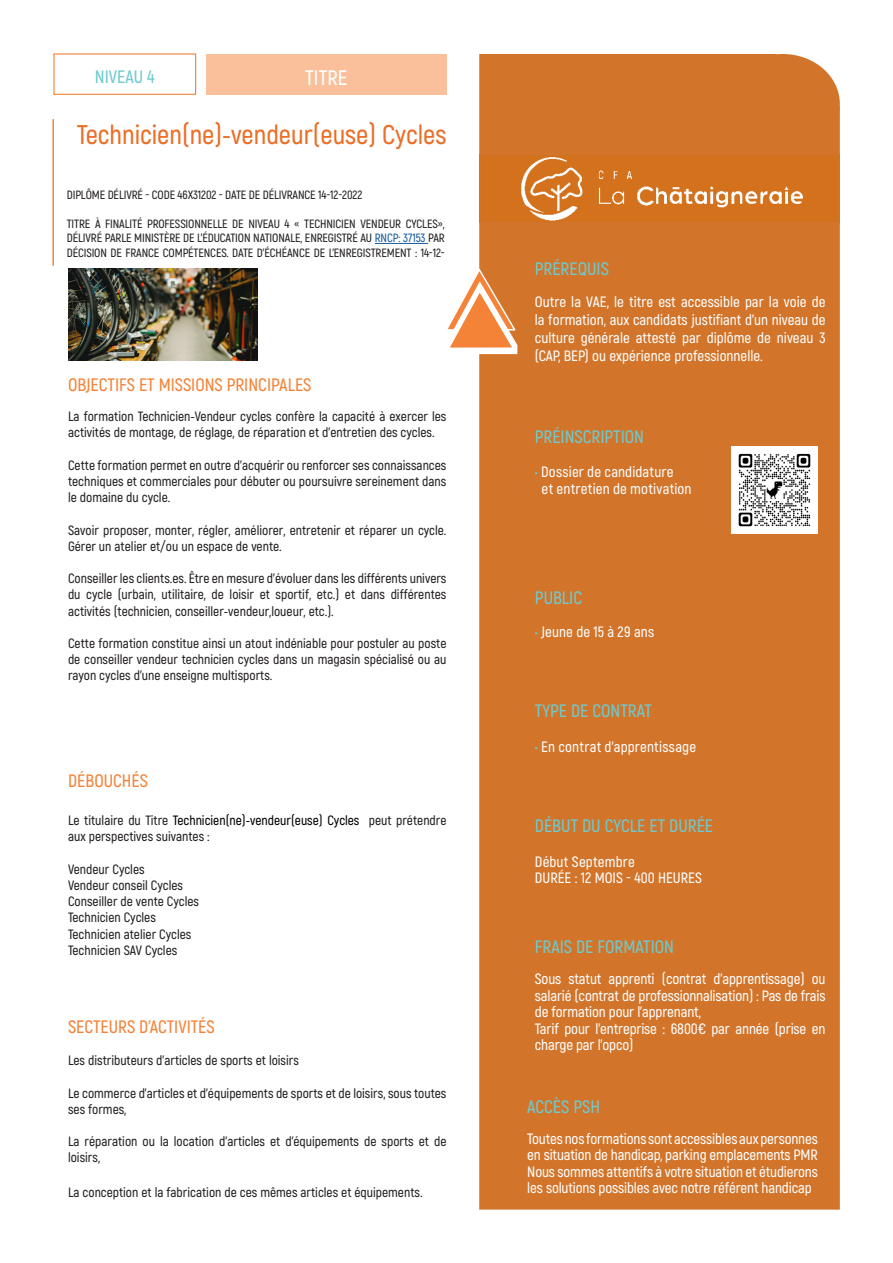
<style>
.page{position:relative;width:893px;height:1263px;background:#fff}
.page>*{position:absolute;margin:0;border:0;box-sizing:border-box;transform-origin:0 0}
.t1{font:600 27px "Akrobat";color:#eb6e26}
.t2{font:600 21px "Akrobat";color:#fff}
.t3{font:600 18px "Akrobat";color:#6ecace}
.t4{font:600 18px "Akrobat";color:#f48237}
.t5{font:600 15px/16.5px "Akrobat";color:#fff;text-align:justify}
.t6{font:600 13.5px/16.2px "Akrobat";color:#231f20}
.t7{font:600 12px/14.4px "Akrobat";letter-spacing:-.01em;color:#231f20;text-align:justify}
.s1{color:#175d9e}
.s2{color:#000}
.s3{color:#6ecace}
</style>
<div class="page">
<div style="left:479px;top:54px;width:361px;height:1155px;background:#d2742a"></div>
<img style="left:482px;top:157px;width:355px;height:63px">
<div style="left:479px;top:154px;width:361px;height:69px;border:2px solid #d2742a"></div>
<div style="left:725px;top:54px;width:115px;height:100px;background:#d2742a;border-radius:50%"></div>
<div style="left:206px;top:54px;width:240px;height:40px;background:#f9c09b"></div>
<hr style="left:52px;top:119px;width:2px;height:147px;background:#f48237">
<img style="left:68px;top:268px;width:189px;height:92px">
<div style="left:53px;top:53px;width:143px;height:42px;border:1px solid #f48237"></div>
<svg style="left:447px;top:267px;width:80px;height:141px"></svg>
<hr style="left:375px;top:243px;width:53px;height:1px;background:#175d9e">
<img style="left:731px;top:447px;width:86px;height:86px">
<p class="t3" style="left:95px;top:66px;width:61px">NIVEAU 4</p>
<h2 class="t2" style="left:305px;top:65px;width:44px">TITRE</h2>
<p class="t1" style="left:77px;top:118px;width:371px">Technicien(ne)-vendeur(euse) Cycles</p>
<p class="t7" style="left:67px;top:188px;width:297px">DIPLÔME DÉLIVRÉ - CODE 46X31202 - DATE DE DÉLIVRANCE 14-12-2022</p>
<p class="t7" style="left:67px;top:216px;width:379px">TITRE À FINALITÉ PROFESSIONNELLE DE NIVEAU 4 « TECHNICIEN VENDEUR CYCLES», DÉLIVRÉ PARLE MINISTÈRE DE L’ÉDUCATION NATIONALE, ENREGISTRÉ AU <span class="s1">RNCP: 37153</span> PAR DÉCISION DE FRANCE COMPÉTENCES. DATE D’ÉCHÉANCE DE L’ENREGISTREMENT : 14-12-</p>
<p class="t4" style="left:68px;top:373px;width:245px">OBJECTIFS ET MISSIONS PRINCIPALES</p>
<p class="t6" style="left:68px;top:408px;width:380px">La formation Technicien-Vendeur cycles confère la capacité à exercer les activités de montage, de réglage, de réparation et d’entretien des cycles.</p>
<p class="t6" style="left:68px;top:457px;width:380px;text-align:justify">Cette formation permet en outre d’acquérir ou renforcer ses connaissances techniques et commerciales pour débuter ou poursuivre sereinement dans le domaine du cycle.</p>
<p class="t6" style="left:68px;top:522px;width:380px">Savoir proposer, monter, régler, améliorer, entretenir et réparer un cycle.<br>Gérer un atelier et/ou un espace de vente.</p>
<p class="t6" style="left:68px;top:570px;width:380px;text-align:justify">Conseiller les clients.es. Être en mesure d’évoluer dans les différents univers du cycle (urbain, utilitaire, de loisir et sportif, etc.) et dans différentes activités (technicien, conseiller-vendeur,loueur, etc.).</p>
<p class="t6" style="left:68px;top:635px;width:380px;text-align:justify">Cette formation constitue ainsi un atout indéniable pour postuler au poste de conseiller vendeur technicien cycles dans un magasin spécialisé ou au rayon cycles d’une enseigne multisports.</p>
<p class="t4" style="left:68px;top:770px;width:81px">DÉBOUCHÉS</p>
<p class="t6" style="left:68px;top:812px;width:380px">Le titulaire du Titre <span class="s2">Technicien(ne)-vendeur(euse) Cycles</span> peut prétendre aux perspectives suivantes :</p>
<p class="t6" style="left:68px;top:861px;width:78px">Vendeur Cycles</p>
<p class="t6" style="left:68px;top:877px;width:117px">Vendeur conseil Cycles</p>
<p class="t6" style="left:68px;top:893px;width:133px">Conseiller de vente Cycles</p>
<p class="t6" style="left:68px;top:909px;width:89px">Technicien Cycles</p>
<p class="t6" style="left:68px;top:926px;width:125px">Technicien atelier Cycles</p>
<p class="t6" style="left:68px;top:942px;width:111px">Technicien SAV Cycles</p>
<p class="t4" style="left:68px;top:1015px;width:148px">SECTEURS D’ACTIVITÉS</p>
<p class="t6" style="left:68px;top:1052px;width:232px">Les distributeurs d’articles de sports et loisirs</p>
<p class="t6" style="left:68px;top:1085px;width:380px">Le commerce d’articles et d’équipements de sports et de loisirs, sous toutes ses formes,</p>
<p class="t6" style="left:68px;top:1133px;width:380px">La réparation ou la location d’articles et d’équipements de sports et de loisirs,</p>
<p class="t6" style="left:68px;top:1184px;width:356px">La conception et la fabrication de ces mêmes articles et équipements.</p>
<p class="t3" style="left:535px;top:257px;width:75px">PRÉREQUIS</p>
<p class="t5" style="left:535px;top:293px;width:292px;line-height:18px">Outre la VAE, le titre est accessible par la voie de la formation, aux candidats justifiant d’un niveau de culture générale attesté par diplôme de niveau 3 (CAP, BEP) ou expérience professionnelle.</p>
<p class="t3" style="left:535px;top:426px;width:111px">PRÉINSCRIPTION</p>
<p class="t5" style="left:535px;top:464px;width:140px"><span class="s3">•</span> Dossier de candidature</p>
<p class="t5" style="left:542px;top:480px;width:152px">et entretien de motivation</p>
<p class="t3" style="left:535px;top:587px;width:49px">PUBLIC</p>
<p class="t5" style="left:535px;top:623px;width:121px"><span class="s3">•</span> Jeune de 15 à 29 ans</p>
<p class="t3" style="left:535px;top:700px;width:119px">TYPE DE CONTRAT</p>
<p class="t5" style="left:535px;top:738px;width:163px"><span class="s3">•</span> En contrat d’apprentissage</p>
<p class="t3" style="left:535px;top:815px;width:180px">DÉBUT DU CYCLE ET DURÉE</p>
<p class="t5" style="left:535px;top:853px;width:101px">Début Septembre</p>
<p class="t5" style="left:535px;top:870px;width:168px">DURÉE : 12 MOIS - 400 HEURES</p>
<p class="t3" style="left:535px;top:936px;width:141px">FRAIS DE FORMATION</p>
<p class="t5" style="left:535px;top:971px;width:292px">Sous statut apprenti (contrat d’apprentissage) ou salarié (contrat de professionnalisation) : Pas de frais de formation pour l’apprenant,</p>
<p class="t5" style="left:535px;top:1020px;width:292px">Tarif pour l’entreprise : 6800€ par année (prise en charge par l’opco)</p>
<p class="t3" style="left:527px;top:1096px;width:74px">ACCÈS PSH</p>
<p class="t5" style="left:527px;top:1130px;width:292px">Toutes nos formations sont accessibles aux personnes en situation de handicap, parking emplacements PMR Nous sommes attentifs à votre situation et étudierons les solutions possibles avec notre référent handicap</p>
</div>
